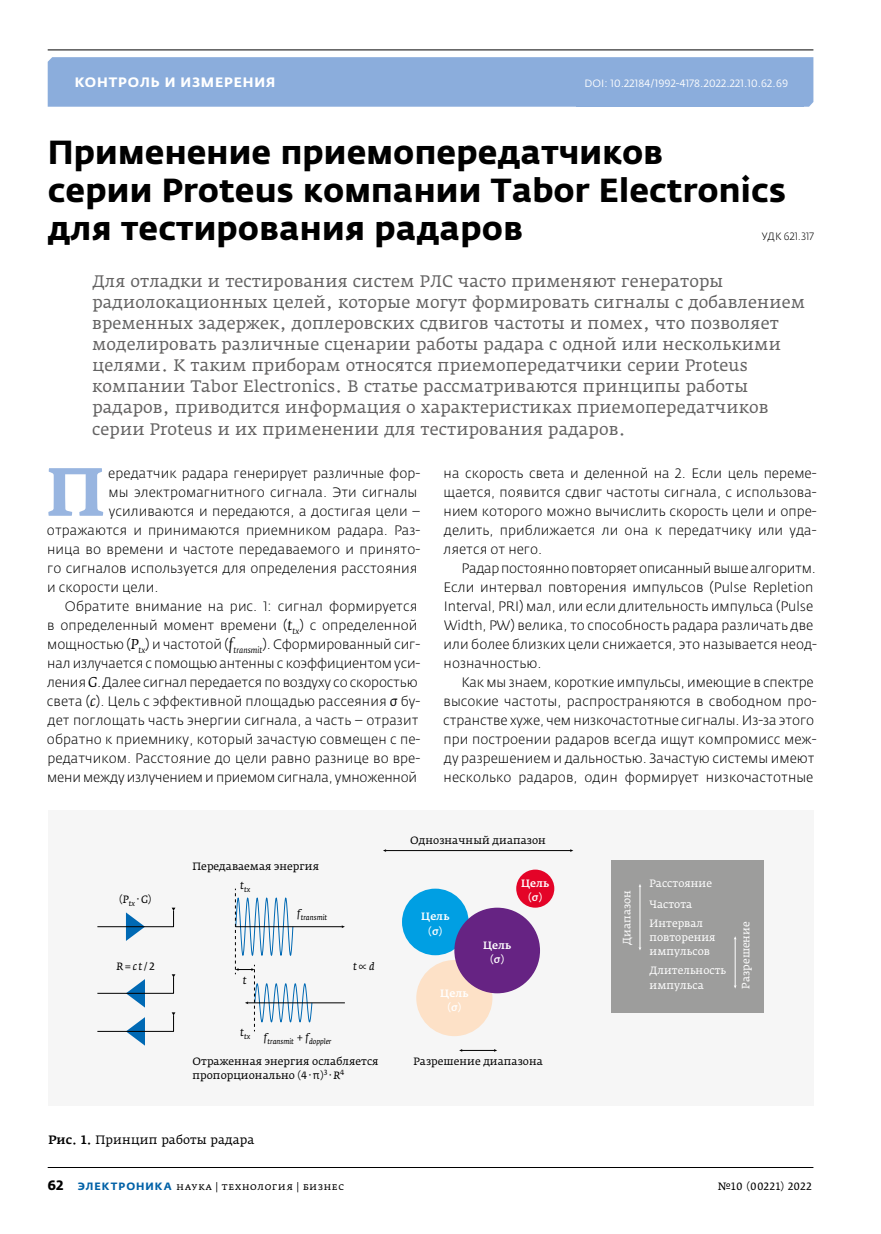
<style>
.page{position:relative;width:881px;height:1234px;background:#fff}
.page>*{position:absolute;margin:0;border:0;box-sizing:border-box;transform-origin:0 0}
.t1{font:700 67.35px "Fedra Serif A Pro";color:#98b5e0}
.t2{font:700 33px/38.1px "Fedra Sans Pro";letter-spacing:.005em;color:#000}
.t3{font:16.5px/21px "Fedra Serif A Pro";letter-spacing:.005em;color:#646363}
.t4{font:300 13.5px/19px "Fedra Sans Pro";letter-spacing:.005em;color:#000}
.t5{font:300 13.5px "Fedra Sans Pro";letter-spacing:-.015em;color:#000}
.t6{font:700 13.5px "Fedra Sans Alt Pro";letter-spacing:.06em;color:#fff}
.t7{font:12px "Fedra Serif A Pro";letter-spacing:.005em;color:#000}
.t8{font:10.5px/14.2px "Fedra Serif A Pro";color:#000}
.t9{font:10.5px/14.2px "Fedra Serif A Pro";color:#fff}
.t10{font:10.5px "Fedra Sans Pro";letter-spacing:.015em;color:#fff}
.t11{font:10.5px "Fedra Serif A Pro";letter-spacing:.025em;color:#000}
.t12{font:500 10.5px/14.2px "Fedra Serif A Pro";color:#fff;text-align:center}
.t13{font:300 10.5px "Fedra Sans Pro";letter-spacing:.015em;color:#fff}
.t14{font:10.5px "Fedra Serif A Pro";letter-spacing:.035em;color:#000}
.t15{font:300 10.5px "Fedra Sans Pro";letter-spacing:.005em;color:#000}
.t16{font:italic 10.5px "Fedra Serif A Pro";color:#000}
.t17{font:italic 7.35px "Fedra Serif A Pro";color:#000}
.s1{font-family:"Fedra Serif B Pro";font-weight:400;font-style:italic}
.s2{font-family:"Fedra Serif B Pro";font-weight:400}
.s3{font-style:italic}
.s4{font-style:normal}
.s5{font-weight:500}
.s6{font-family:"Fedra Sans Pro";font-weight:700;font-size:13.5px}
.s7{font-family:"Fedra Sans Alt Pro";font-weight:700;color:#0061a7}
</style>
<div class="page">
<div style="left:48px;top:57px;width:765px;height:50px;background:#8baddc"></div>
<hr style="left:48px;top:49px;width:765px;height:1px;background:#000">
<hr style="left:48px;top:1166px;width:765px;height:1px;background:#000">
<div style="left:576px;top:60px;width:226px;height:46px;background:#8baddc"></div>
<div style="left:48px;top:810px;width:765px;height:295px;background:#f6f6f6"></div>
<div style="left:611px;top:859px;width:152px;height:153px;background:#9d9d9c"></div>
<hr style="left:639px;top:885px;width:1px;height:63px;background:#fff">
<hr style="left:734px;top:938px;width:1px;height:48px;background:#fff">
<div style="left:516px;top:869px;width:38px;height:38px;background:#e40428;border-radius:50%"></div>
<div style="left:402px;top:888px;width:66px;height:67px;background:#009fe3;border-radius:50%"></div>
<div style="left:416px;top:959px;width:76px;height:76px;background:#fde1c7;border-radius:50%"></div>
<div style="left:454px;top:907px;width:86px;height:86px;background:#662383;border-radius:50%"></div>
<hr style="left:385px;top:850px;width:186px;height:1px;background:#000">
<hr style="left:461px;top:1049px;width:33px;height:1px;background:#000">
<hr style="left:235px;top:926px;width:107px;height:1px;background:#000">
<svg style="left:97px;top:907px;width:78px;height:33px"></svg>
<svg style="left:97px;top:974px;width:78px;height:71px"></svg>
<hr style="left:247px;top:1002px;width:98px;height:1px;background:#000">
<svg style="left:235px;top:888px;width:77px;height:143px"></svg>
<p class="t6" style="left:75px;top:74px;width:202px">Контроль и измерения</p>
<p class="t13" style="left:687px;top:77px;width:100px">www.electronics ru</p>
<p class="t10" style="left:584px;top:77px;width:205px">DOI: 10.22184/1992-4178.2022.221.10.62.69</p>
<h2 class="t2" style="left:48px;top:133px;width:739px">Применение приемопередатчиков<br>серии Proteus компании Tabor Electronics для тестирования радаров</h2>
<p class="t3" style="left:92px;top:271px;width:714px">Для отладки и тестирования систем РЛС часто применяют генераторы радиолокационных целей, которые могут формировать сигналы с добавлением временных задержек, доплеровских сдвигов частоты и помех, что позволяет моделировать различные сценарии работы радара с одной или несколькими целями. К таким приборам относятся приемопередатчики серии Proteus компании Tabor Electronics. В статье рассматриваются принципы работы радаров, приводится информация о характеристиках приемопередатчиков серии Proteus и их применении для тестирования радаров.</p>
<h1 class="t1" style="left:46px;top:450px;width:61px">П</h1>
<p class="t4" style="left:108px;top:463px;width:313px">ередатчик радара генерирует различные фор-</p>
<p class="t15" style="left:761px;top:229px;width:54px">УДК 621.317</p>
<p class="t4" style="left:443px;top:463px;width:374px;text-align:justify">на скорость света и деленной на 2. Если цель переме&shy;щается, появится сдвиг частоты сигнала, с использова&shy;нием которого можно вычислить скорость цели и опре&shy;делить, приближается ли она к передатчику или уда&shy;ляется от него.</p>
<p class="t4" style="left:443px;top:558px;width:375px;text-indent:18px">Радар постоянно повторяет описанный выше алгоритм.<br>Если интервал повторения импульсов (Pulse Repletion Interval, PRI) мал, или если длительность импульса (Pulse Width, PW) велика, то способность радара различать две или более близких цели снижается, это называется неод&shy;нозначностью.</p>
<p class="t4" style="left:443px;top:672px;width:375px;text-indent:18px">Как мы знаем, короткие импульсы, имеющие в спектре высокие частоты, распространяются в свободном про&shy;странстве хуже, чем низкочастотные сигналы. Из-за этого при построении радаров всегда ищут компромисс меж&shy;ду разрешением и дальностью. Зачастую системы имеют несколько радаров, один формирует низкочастотные</p>
<p class="t4" style="left:108px;top:482px;width:310px">мы электромагнитного сигнала. Эти сигналы</p>
<p class="t4" style="left:109px;top:501px;width:313px">усиливаются и передаются, а достигая цели –</p>
<p class="t4" style="left:47px;top:520px;width:375px">отражаются и принимаются приемником радара. Раз-</p>
<p class="t4" style="left:47px;top:539px;width:374px">ница во времени и частоте передаваемого и принято-</p>
<p class="t4" style="left:47px;top:558px;width:371px">го сигналов используется для определения расстояния</p>
<p class="t4" style="left:47px;top:577px;width:113px">и скорости цели.</p>
<p class="t4" style="left:65px;top:596px;width:354px">Обратите внимание на рис. 1: сигнал формируется</p>
<p class="t4" style="left:47px;top:615px;width:371px">в определенный момент времени (<span class="s1">t</span><sub>tx</sub>) с определенной</p>
<p class="t4" style="left:47px;top:634px;width:374px">мощностью (<span class="s1">P</span><sub>tx</sub>) и частотой (<span class="s1">f</span><sub>transmit</sub>). Сформированный сиг-</p>
<p class="t4" style="left:47px;top:653px;width:374px">нал излучается с помощью антенны с коэффициентом уси-</p>
<p class="t4" style="left:47px;top:672px;width:372px">ления <span class="s1">G</span>.Далее сигнал передается по воздуху со скоростью</p>
<p class="t4" style="left:47px;top:691px;width:375px">света (<span class="s1">с</span>). Цель с эффективной площадью рассеяния <span class="s2">σ</span> бу-</p>
<p class="t4" style="left:48px;top:710px;width:372px">дет поглощать часть энергии сигнала, а часть – отразит</p>
<p class="t4" style="left:47px;top:729px;width:375px">обратно к приемнику, который зачастую совмещен с пе-</p>
<p class="t4" style="left:48px;top:748px;width:374px">редатчиком. Расстояние до цели равно разнице во вре-</p>
<p class="t5" style="left:47px;top:769px;width:371px">мени между излучением и приемом сигнала, умноженной</p>
<p class="t8" style="left:119px;top:892px;width:34px">(<span class="s3">P</span><sub>tx</sub> ·<span class="s3">G</span>)</p>
<p class="t8" style="left:192px;top:859px;width:128px">Передаваемая энергия</p>
<p class="t17" style="left:297px;top:914px;width:32px"><sup>f</sup>transmit</p>
<p class="t17" style="left:240px;top:885px;width:12px"><sup>t</sup>tx</p>
<p class="t16" style="left:116px;top:961px;width:39px">R <span class="s4">=</span>ct <span class="s4">/ 2</span></p>
<p class="t16" style="left:353px;top:961px;width:23px">t <span class="s4">∝</span>d</p>
<p class="t16" style="left:243px;top:975px;width:5px">t</p>
<p class="t17" style="left:240px;top:1033px;width:12px"><sup>t</sup>tx</p>
<p class="t17" style="left:264px;top:1037px;width:69px"><sup>f</sup>transmit <sup>+</sup> <sup>f</sup>doppler</p>
<p class="t8" style="left:192px;top:1054px;width:187px">Отраженная энергия ослабляется пропорционально (4 · π)<sup>3</sup> ·<span class="s3">R</span><sup>4</sup></p>
<p class="t7" style="left:48px;top:1131px;width:207px"><span class="s5">Рис. 1.</span> Принцип работы радара</p>
<p class="t8" style="left:410px;top:833px;width:137px">Однозначный диапазон</p>
<p class="t12" style="left:421px;top:909px;width:30px">Цель (σ)</p>
<p class="t12" style="left:440px;top:985px;width:30px">Цель (σ)</p>
<p class="t12" style="left:521px;top:876px;width:30px">Цель (σ)</p>
<p class="t12" style="left:483px;top:938px;width:30px">Цель (σ)</p>
<p class="t8" style="left:413px;top:1054px;width:131px">Разрешение диапазона</p>
<p class="t9" style="left:620px;top:944px;width:56px;rotate:-90deg">Диапазон</p>
<p class="t9" style="left:649px;top:876px;width:64px">Расстояние</p>
<p class="t9" style="left:649px;top:894px;width:55px;line-height:19px">Частота<br>Интервал</p>
<p class="t9" style="left:649px;top:930px;width:68px">повторения импульсов</p>
<p class="t9" style="left:649px;top:963px;width:78px">Длительность импульса</p>
<p class="t9" style="left:738px;top:988px;width:69px;rotate:-90deg">Разрешение</p>
<p class="t11" style="left:48px;top:1179px;width:298px"><span class="s6">62</span> <span class="s7">ЭЛЕКТРОНИКА</span> наука | технология | бизнес</p>
<p class="t14" style="left:717px;top:1179px;width:95px">№10 (00221) 2022</p>
</div>
